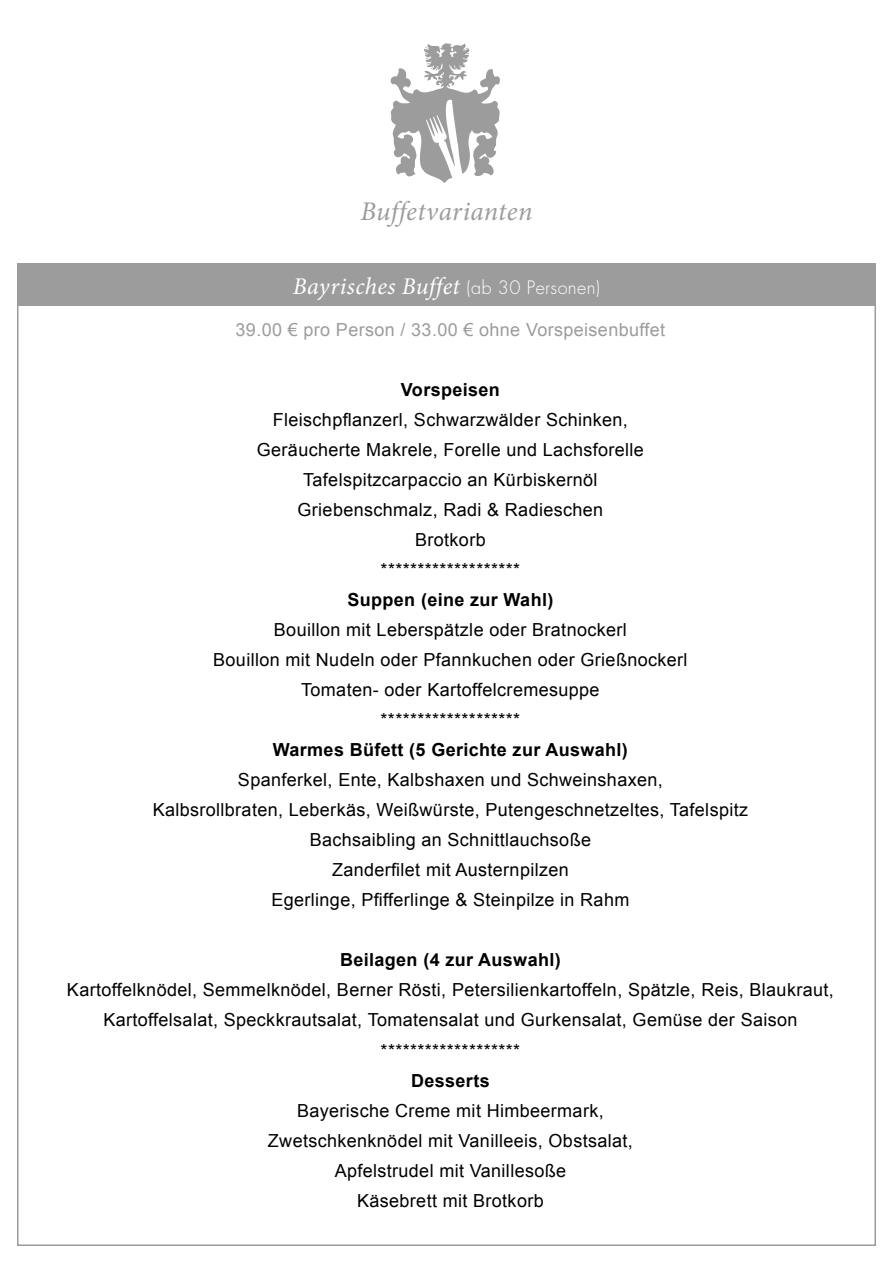
<style>
.page{position:relative;width:893px;height:1263px;background:#fff}
.page>*{position:absolute;margin:0;border:0;box-sizing:border-box;transform-origin:0 0}
.t1{font:italic 27px "Minion Pro";letter-spacing:.01em;color:#9c9c9d}
.t2{font:italic 24px "Minion Pro";letter-spacing:.015em;color:#fff}
.t3{font:18px/30px "Arial";letter-spacing:.02em;color:#000;text-align:center}
.t4{font:700 18px "Arial";letter-spacing:.02em;color:#000}
.t5{font:18px "Arial";letter-spacing:.02em;color:#9c9c9d}
.s1{font-family:"Futura";font-weight:300;font-style:normal;font-size:18px}
</style>
<div class="page">
<svg style="left:390px;top:43px;width:110px;height:140px"></svg>
<div style="left:17px;top:264px;width:859px;height:42px;background:#9c9c9d"></div>
<h1 class="t1" style="left:360px;top:192px;width:173px">Buffetvarianten</h1>
<h2 class="t2" style="left:293px;top:270px;width:309px">Bayrisches Buffet <span class="s1">(ab 30 Personen)</span></h2>
<p class="t5" style="left:236px;top:318px;width:431px">39.00 € pro Person / 33.00 € ohne Vorspeisenbuffet</p>
<p class="t4" style="left:401px;top:378px;width:100px">Vorspeisen</p>
<p class="t3" style="left:257px;top:405px;width:388px">Fleischpflanzerl, Schwarzwälder Schinken, Geräucherte Makrele, Forelle und Lachsforelle Tafelspitzcarpaccio an Kürbiskernöl Griebenschmalz, Radi &amp; Radieschen<br>Brotkorb<br>*******************</p>
<p class="t4" style="left:347px;top:588px;width:207px">Suppen (eine zur Wahl)</p>
<p class="t3" style="left:213px;top:615px;width:476px">Bouillon mit Leberspätzle oder Bratnockerl<br>Bouillon mit Nudeln oder Pfannkuchen oder Grießnockerl Tomaten- oder Kartoffelcremesuppe<br>*******************</p>
<p class="t4" style="left:273px;top:738px;width:357px">Warmes Büfett (5 Gerichte zur Auswahl)</p>
<p class="t3" style="left:153px;top:765px;width:597px">Spanferkel, Ente, Kalbshaxen und Schweinshaxen,<br>Kalbsrollbraten, Leberkäs, Weißwürste, Putengeschnetzeltes, Tafelspitz Bachsaibling an Schnittlauchsoße<br>Zanderfilet mit Austernpilzen<br>Egerlinge, Pfifferlinge &amp; Steinpilze in Rahm</p>
<p class="t4" style="left:340px;top:948px;width:222px">Beilagen (4 zur Auswahl)</p>
<p class="t3" style="left:67px;top:975px;width:768px">Kartoffelknödel, Semmelknödel, Berner Rösti, Petersilienkartoffeln, Spätzle, Reis, Blaukraut,<br>Kartoffelsalat, Speckkrautsalat, Tomatensalat und Gurkensalat, Gemüse der Saison *******************</p>
<p class="t4" style="left:411px;top:1068px;width:80px">Desserts</p>
<p class="t3" style="left:268px;top:1095px;width:366px">Bayerische Creme mit Himbeermark, Zwetschkenknödel mit Vanilleeis, Obstsalat, Apfelstrudel mit Vanillesoße<br>Käsebrett mit Brotkorb</p>
</div>
